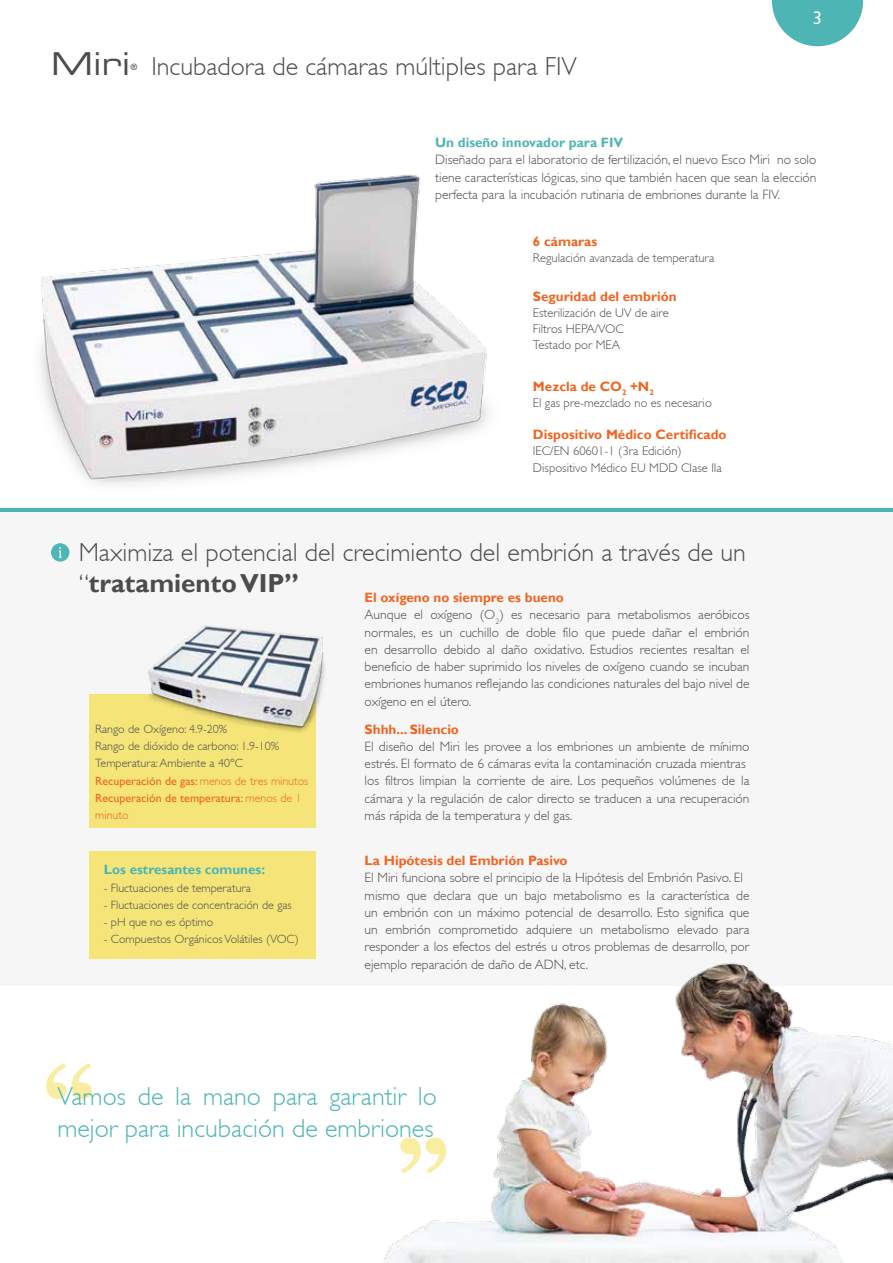
<style>
.page{position:relative;width:893px;height:1263px;background:#fff}
.page>*{position:absolute;margin:0;border:0;box-sizing:border-box;transform-origin:0 0}
.t1{font:700 104.7px "Georgia";color:#f5e162}
.t2{font:31.5px "Eurostile LT Std Ex 2";color:#4c4c4e}
.t3{font:300 25.95px/31.2px "Gill Sans";color:#4c4c4e}
.t4{font:300 25.95px/31.2px "Gill Sans";color:#4db5b3}
.t5{font:condensed 18px "Frutiger LT";color:#fff}
.t6{font:300 13.5px/17.2px "Gill Sans";color:#4c4c4e}
.t7{font:700 13.5px "Gill Sans";color:#f26421}
.t8{font:700 13.5px "Gill Sans";color:#4db5b3}
.t9{font:300 12.6px/16px "Gill Sans";color:#4c4c4e}
.t10{font:300 12px/17.2px "Gill Sans";color:#4c4c4e}
.t11{font:8.7px "Eurostile LT Std Ex 2";color:#4c4c4e}
.s1{font-weight:700}
.s2{font-weight:700;color:#f26421}
.s3{font-weight:400;color:#f26421}
.s4{color:#f26421}
</style>
<div class="page">
<svg style="left:772px;top:0;width:91px;height:46px"></svg>
<div style="left:0;top:511px;width:892px;height:475px;background:#f6f6f6"></div>
<img style="left:0;top:174px;width:535px;height:338px">
<div style="left:51px;top:543px;width:18px;height:19px;background:#4db5b3;border-radius:50%"></div>
<img style="left:384px;top:962px;width:509px;height:301px">
<svg style="left:58px;top:547px;width:4px;height:11px"></svg>
<div style="left:89px;top:694px;width:227px;height:133px;background:#f5e478"></div>
<div style="left:89px;top:851px;width:227px;height:108px;background:#f5e478"></div>
<img style="left:148px;top:625px;width:177px;height:107px">
<hr style="left:0;top:508px;width:892px;height:3px;background:#4db5b3">
<h2 class="t2" style="left:51px;top:42px;width:81px">Miri</h2>
<p class="t11" style="left:130px;top:61px;width:8px">®</p>
<h3 class="t3" style="left:151px;top:51px;width:427px">Incubadora de cámaras múltiples para FIV</h3>
<h3 class="t5" style="left:813px;top:7px;width:10px">3</h3>
<p class="t8" style="left:435px;top:134px;width:190px">Un diseño innovador para FIV</p>
<p class="t6" style="left:435px;top:151px;width:383px;text-align:justify">Diseñado para el laboratorio de fertilización, el nuevo Esco Miri no solo tiene características lógicas, sino que también hacen que sean la elección perfecta para la incubación rutinaria de embriones durante la FIV.</p>
<p class="t7" style="left:533px;top:233px;width:66px">6 cámaras</p>
<p class="t9" style="left:533px;top:250px;width:183px">Regulación avanzada de temperatura</p>
<p class="t7" style="left:533px;top:288px;width:145px">Seguridad del embrión</p>
<p class="t9" style="left:533px;top:305px;width:137px">Esterilización de UV de aire<br>Filtros HEPA/VOC<br>Testado por MEA</p>
<p class="t7" style="left:533px;top:378px;width:122px">Mezcla de CO<sub>2</sub> +N<sub>2</sub></p>
<p class="t9" style="left:533px;top:394px;width:180px">El gas pre-mezclado no es necesario</p>
<p class="t7" style="left:533px;top:427px;width:195px">Dispositivo Médico Certificado</p>
<p class="t9" style="left:533px;top:443px;width:190px">IEC/EN 60601-1 (3ra Edición)<br>Dispositivo Médico EU MDD Clase IIa</p>
<h3 class="t3" style="left:79px;top:537px;width:669px">Maximiza el potencial del crecimiento del embrión a través de un “<span class="s1">tratamiento VIP”</span></h3>
<p class="t6" style="left:365px;top:589px;width:386px"><span class="s2">El oxígeno no siempre es bueno<br></span>Aunque el oxígeno (O<sub>2</sub>) es necesario para metabolismos aeróbicos normales, es un cuchillo de doble filo que puede dañar el embrión en desarrollo debido al daño oxidativo. Estudios recientes resaltan el beneficio de haber suprimido los niveles de oxígeno cuando se incuban embriones humanos reflejando las condiciones naturales del bajo nivel de oxígeno en el útero.</p>
<p class="t7" style="left:365px;top:721px;width:96px">Shhh... Silencio</p>
<p class="t6" style="left:365px;top:738px;width:386px">El diseño del Miri les provee a los embriones un ambiente de mínimo estrés. El formato de 6 cámaras evita la contaminación cruzada mientras los filtros limpian la corriente de aire. Los pequeños volúmenes de la cámara y la regulación de calor directo se traducen a una recuperación más rápida de la temperatura y del gas.</p>
<p class="t7" style="left:365px;top:852px;width:204px">La Hipótesis del Embrión Pasivo</p>
<p class="t6" style="left:365px;top:869px;width:386px">El Miri funciona sobre el principio de la Hipótesis del Embrión Pasivo. El mismo que declara que un bajo metabolismo es la característica de un embrión con un máximo potencial de desarrollo. Esto significa que un embrión comprometido adquiere un metabolismo elevado para responder a los efectos del estrés u otros problemas de desarrollo, por ejemplo reparación de daño de ADN, etc.</p>
<p class="t10" style="left:95px;top:720px;width:215px">Rango de Oxígeno: 4.9-20%<br>Rango de dióxido de carbono: 1.9-10%<br>Temperatura: Ambiente a 40°C<br><span class="s3">Recuperación de gas:</span> <span class="s4">menos de tres minutos<br></span><span class="s3">Recuperación de temperatura:</span> <span class="s4">menos de 1 minuto</span></p>
<p class="t8" style="left:104px;top:862px;width:163px">Los estresantes comunes:</p>
<p class="t10" style="left:104px;top:879px;width:149px">- Fluctuaciones de temperatura</p>
<p class="t10" style="left:104px;top:896px;width:190px">- Fluctuaciones de concentración de gas</p>
<p class="t10" style="left:104px;top:914px;width:111px">- pH que no es óptimo</p>
<p class="t10" style="left:104px;top:931px;width:196px">- Compuestos Orgánicos Volátiles (VOC)</p>
<h1 class="t1" style="left:43px;top:1038px;width:56px">“</h1>
<h3 class="t4" style="left:57px;top:1081px;width:381px">Vamos de la mano para garantir lo mejor para incubación de embriones</h3>
<h1 class="t1" style="left:450px;top:1199px;width:56px;rotate:-180deg">“</h1>
</div>
